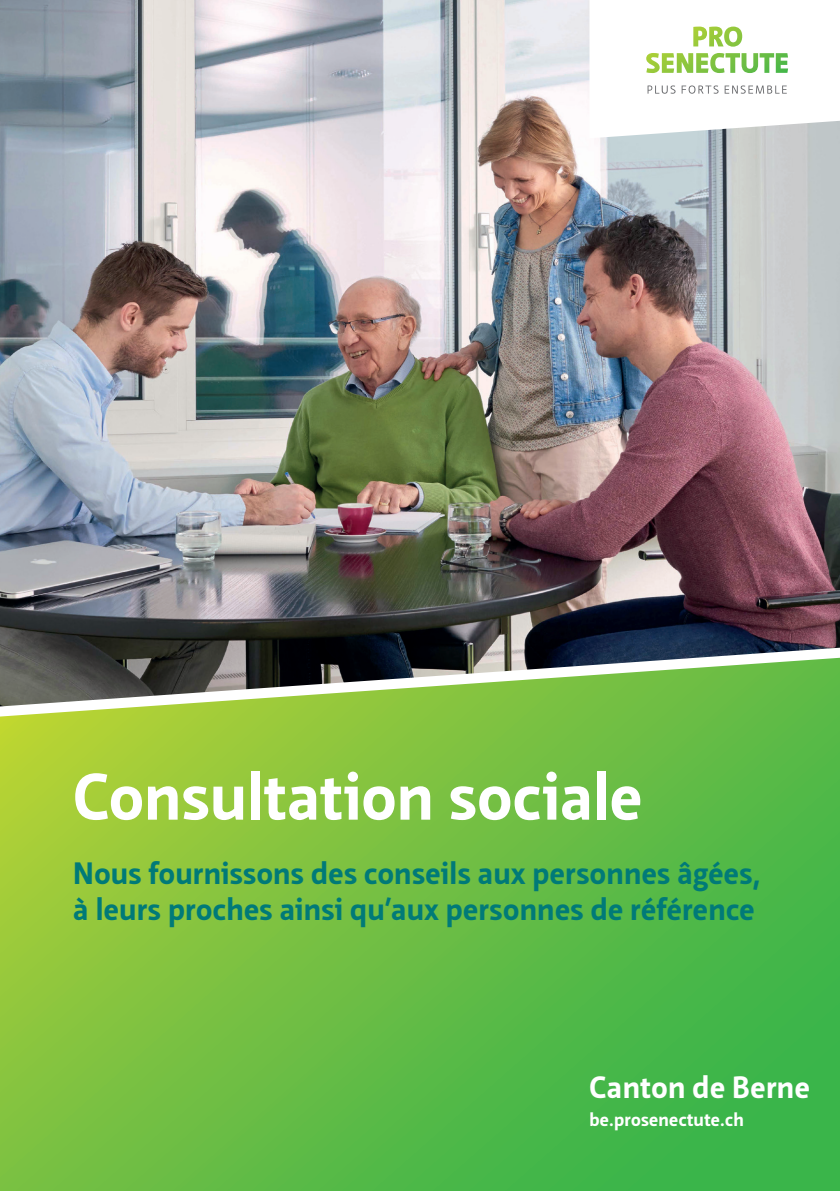
<style>
.page{position:relative;width:840px;height:1191px;background:#fff}
.page>*{position:absolute;margin:0;border:0;box-sizing:border-box;transform-origin:0 0}
.t1{font:700 64px "Neue Sans Pro";letter-spacing:.005em;color:#fff}
.t2{font:700 30px/36px "Neue Sans Pro";letter-spacing:.01em;color:#007a78}
.t3{font:700 30px "Neue Sans Pro";letter-spacing:.015em;color:#fff}
.t4{font:700 18px "Neue Sans Pro";letter-spacing:.015em;color:#fff}
</style>
<div class="page">
<img style="left:0;top:0;width:839px;height:647px">
<svg style="left:0;top:716px;width:839px;height:475px;background:#6bbe43"></svg>
<svg style="left:0;top:647px;width:839px;height:69px;background:#72915c"></svg>
<svg style="left:589px;top:0;width:250px;height:138px"></svg>
<h1 class="t1" style="left:73px;top:755px;width:570px">Consultation sociale</h1>
<p class="t2" style="left:73px;top:854px;width:688px">Nous fournissons des conseils aux personnes âgées, à leurs proches ainsi qu’aux personnes de référence</p>
<p class="t3" style="left:589px;top:1067px;width:222px">Canton de Berne</p>
<p class="t4" style="left:589px;top:1107px;width:156px">be.prosenectute.ch</p>
</div>
